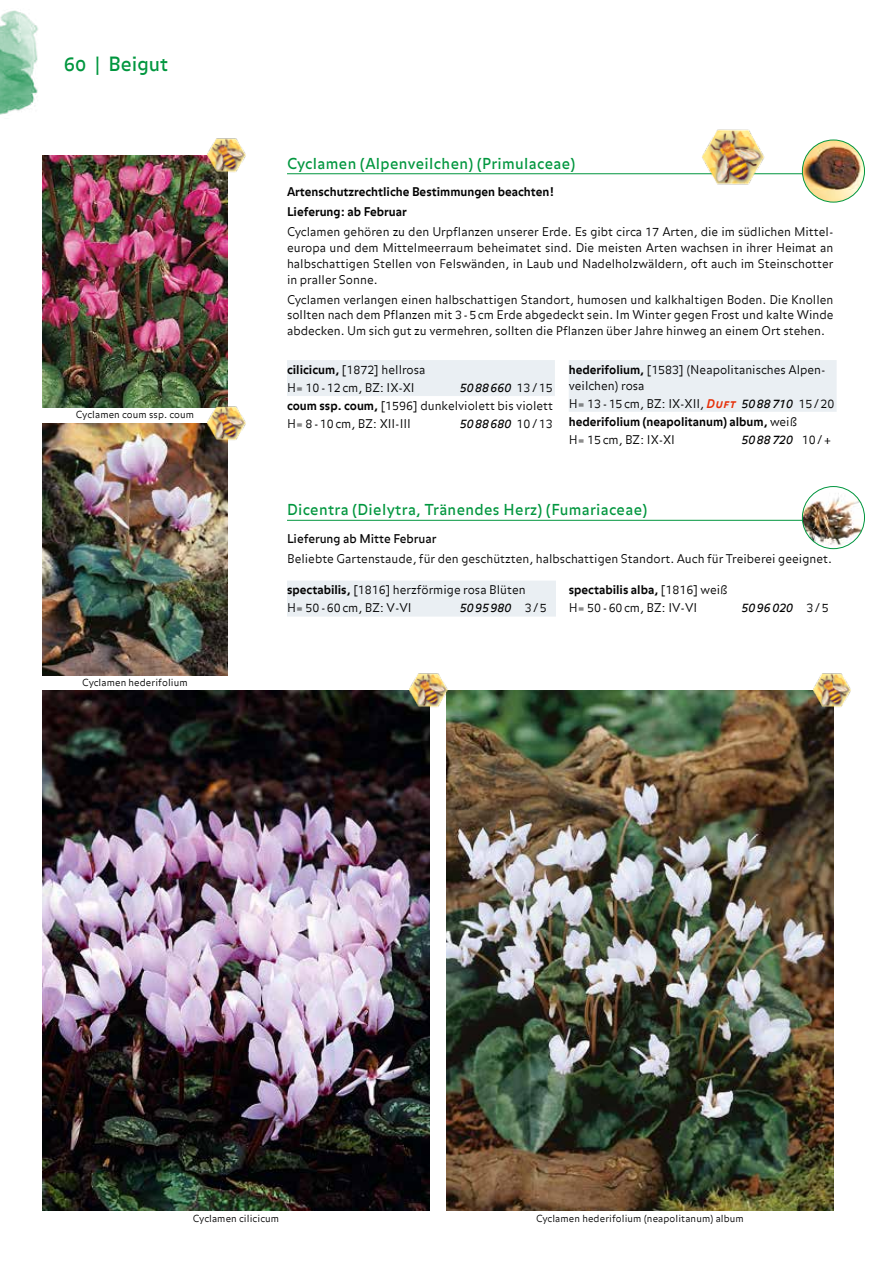
<style>
.page{position:relative;width:893px;height:1263px;background:#fff}
.page>*{position:absolute;margin:0;border:0;box-sizing:border-box;transform-origin:0 0}
.t1{font:19.5px "Balance OT";color:#00963e}
.t2{font:15px "Balance OT";letter-spacing:.025em;color:#00963e}
.t3{font:300 12px/18px "Balance";color:#000}
.t4{font:700 12px/20px "Balance";color:#000}
.t5{font:italic 12px "Balance";color:#000}
.t6{font:12px "Balance OT";color:#000}
.t7{font:300 9.75px "Balance";letter-spacing:.01em;color:#000}
.s1{font-weight:700}
.s2{font-family:"Balance Bold Caps";font-weight:400;font-style:italic;color:#e63009}
.s3{font-weight:400;font-style:italic}
.s4{font-weight:300;font-style:normal}
</style>
<div class="page">
<img style="left:0;top:10px;width:38px;height:105px">
<img style="left:446px;top:691px;width:387px;height:520px">
<img style="left:43px;top:691px;width:386px;height:520px">
<img style="left:43px;top:423px;width:184px;height:252px">
<hr style="left:287px;top:173px;width:546px;height:1px;background:#00963e">
<img style="left:802px;top:140px;width:62px;height:62px;border-radius:31px">
<div style="left:802px;top:140px;width:63px;height:63px;border:1px solid #00963e;border-radius:50%"></div>
<div style="left:287px;top:360px;width:268px;height:36px;background:#eaeff3"></div>
<div style="left:569px;top:360px;width:268px;height:52px;background:#eaeff3"></div>
<img style="left:43px;top:155px;width:184px;height:252px">
<hr style="left:287px;top:520px;width:546px;height:1px;background:#00963e">
<img style="left:803px;top:486px;width:61px;height:63px">
<div style="left:802px;top:486px;width:63px;height:63px;border:1px solid #00963e;border-radius:50%"></div>
<div style="left:287px;top:581px;width:269px;height:36px;background:#eaeff3"></div>
<img style="left:813px;top:673px;width:38px;height:38px">
<img style="left:409px;top:673px;width:40px;height:38px">
<img style="left:207px;top:403px;width:39px;height:40px">
<img style="left:207px;top:138px;width:39px;height:38px">
<img style="left:702px;top:129px;width:66px;height:56px">
<h1 class="t1" style="left:64px;top:53px;width:106px">60 | Beigut</h1>
<p class="t7" style="left:76px;top:409px;width:120px">Cyclamen coum ssp. coum</p>
<p class="t7" style="left:82px;top:677px;width:107px">Cyclamen hederifolium</p>
<p class="t2" style="left:287px;top:154px;width:290px">Cyclamen (Alpenveilchen) (Primulaceae)</p>
<p class="t4" style="left:287px;top:183px;width:269px">Artenschutzrechtliche Bestimmungen beachten!<br>Lieferung: ab Februar</p>
<p class="t3" style="left:287px;top:225px;width:548px;line-height:15.8px;text-align:justify">Cyclamen gehören zu den Urpflanzen unserer Erde. Es gibt circa 17 Arten, die im südlichen Mittel&shy;europa und dem Mittelmeerraum beheimatet sind. Die meisten Arten wachsen in ihrer Heimat an halbschattigen Stellen von Felswänden, in Laub und Nadelholzwäldern, oft auch im Steinschotter in praller Sonne.</p>
<p class="t3" style="left:287px;top:292px;width:548px;line-height:15.8px;text-align:justify">Cyclamen verlangen einen halbschattigen Standort, humosen und kalkhaltigen Boden. Die Knollen sollten nach dem Pflanzen mit 3-5cm Erde abgedeckt sein. Im Winter gegen Frost und kalte Winde abdecken. Um sich gut zu vermehren, sollten die Pflanzen über Jahre hinweg an einem Ort stehen.</p>
<p class="t3" style="left:287px;top:361px;width:140px"><span class="s1">cilicicum,</span> [1872] hellrosa<br>H= 10-12cm, BZ: IX-XI</p>
<p class="t3" style="left:569px;top:362px;width:258px;line-height:15.8px"><span class="s1">hederifolium,</span> [1583] (Neapolitanisches Alpen&shy;veilchen) rosa</p>
<p class="t3" style="left:569px;top:395px;width:267px">H= 13-15cm, BZ: IX-XII, <span class="s2">Duft</span> <span class="s3">5088710</span> 15/20 <span class="s1">hederifolium (neapolitanum) album,</span> weiß<br>H= 15cm, BZ: IX-XI</p>
<p class="t3" style="left:287px;top:379px;width:268px;text-align:justify;text-indent:173px"><span class="s3">5088660</span> 13/15 <span class="s1">coum ssp. coum,</span> [1596] dunkelviolett bis violett H= 8-10cm, BZ: XII-III</p>
<p class="t5" style="left:460px;top:416px;width:95px">5088680 <span class="s4">10/13</span></p>
<p class="t5" style="left:741px;top:432px;width:91px">5088720 <span class="s4">10/+</span></p>
<p class="t2" style="left:287px;top:501px;width:362px">Dicentra (Dielytra, Tränendes Herz) (Fumariaceae)</p>
<p class="t6" style="left:287px;top:531px;width:151px">Lieferung ab Mitte Februar</p>
<p class="t3" style="left:287px;top:550px;width:546px">Beliebte Gartenstaude, für den geschützten, halbschattigen Standort. Auch für Treiberei geeignet.</p>
<p class="t3" style="left:287px;top:582px;width:240px"><span class="s1">spectabilis,</span> [1816] herzförmige rosa Blüten<br>H= 50-60cm, BZ: V-VI</p>
<p class="t3" style="left:569px;top:582px;width:160px"><span class="s1">spectabilis alba,</span> [1816] weiß<br>H= 50-60cm, BZ: IV-VI</p>
<p class="t5" style="left:460px;top:601px;width:89px">5095980 <span class="s4">3/5</span></p>
<p class="t5" style="left:741px;top:601px;width:89px">5096020 <span class="s4">3/5</span></p>
<p class="t7" style="left:193px;top:1212px;width:88px">Cyclamen cilicicum</p>
<p class="t7" style="left:536px;top:1212px;width:209px">Cyclamen hederifolium (neapolitanum) album</p>
</div>
